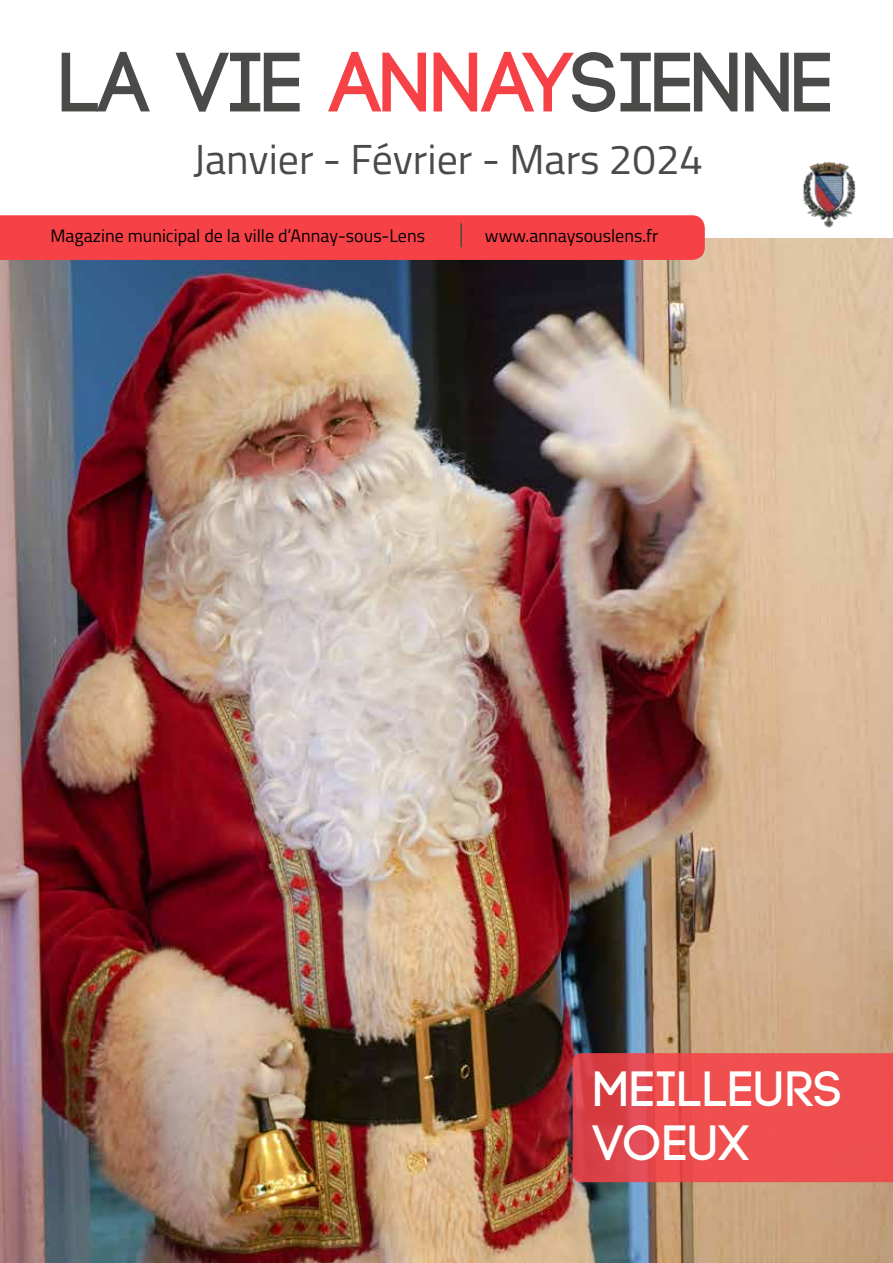
<style>
.page{position:relative;width:893px;height:1263px;background:#fff}
.page>*{position:absolute;margin:0;border:0;box-sizing:border-box;transform-origin:0 0}
.t1{font:700 84px "Code";color:#4a4a49}
.t2{font:700 49.5px/54px "Code";letter-spacing:.04em;color:#fff}
.t3{font:42px "Titillium";color:#4a4a49}
.t4{font:18px "Titillium";color:#000}
.s1{color:#f64147}
</style>
<div class="page">
<img style="left:0;top:238px;width:893px;height:1025px">
<svg style="left:573px;top:1053px;width:320px;height:129px;background:#e94b4d"></svg>
<img style="left:803px;top:162px;width:53px;height:66px">
<div style="left:0;top:215px;width:705px;height:45px;background:#f64147"></div>
<hr style="left:460px;top:223px;width:2px;height:24px;background:#4a4a49">
<h1 class="t1" style="left:61px;top:40px;width:773px">LA VIE <span class="s1">ANNAY</span>SIENNE</h1>
<h3 class="t3" style="left:193px;top:129px;width:512px">Janvier - Février - Mars 2024</h3>
<p class="t4" style="left:50px;top:223px;width:376px">Magazine municipal de la ville d’Annay-sous-Lens</p>
<p class="t4" style="left:485px;top:223px;width:175px">www.annaysouslens.fr</p>
<h2 class="t2" style="left:594px;top:1064px;width:249px">MEILLEURS<br>VOEUX</h2>
</div>
